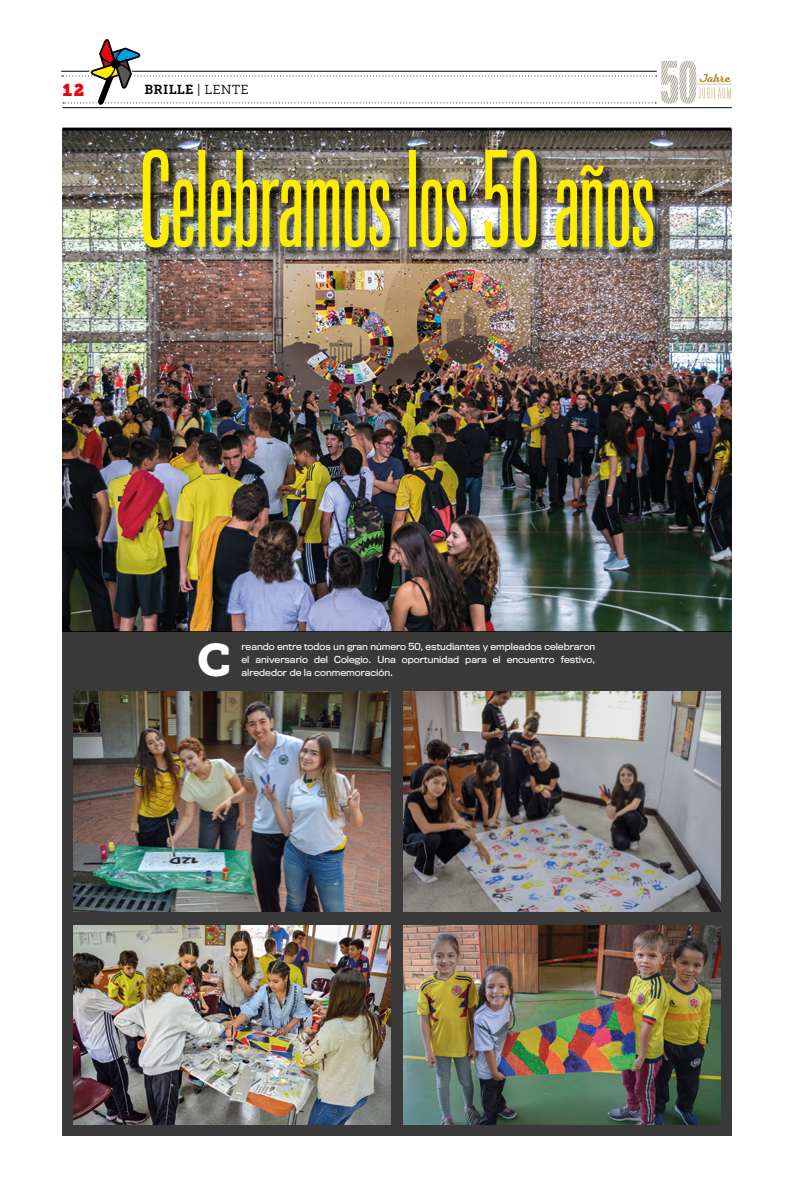
<style>
.page{position:relative;width:794px;height:1191px;background:#fff}
.page>*{position:absolute;margin:0;border:0;box-sizing:border-box;transform-origin:0 0}
.t1{font:121px "Titling Gothic FB Skyline";letter-spacing:.01em;color:#ffed00}
.t2{font:45.4px "Museo Slab 900";color:#fff}
.t3{font:17px "Museo Slab";color:#e30613}
.t4{font:13px "Museo Slab 700";letter-spacing:.02em;color:#000}
.t5{font:9px/13px "Titling Gothic FB Normal";color:#fff;text-align:justify}
.s1{font-family:"Museo Slab 300"}
</style>
<div class="page">
<hr style="left:61px;top:71px;width:596px;height:1px;background:#000">
<hr style="left:63px;top:107px;width:669px;height:1px;background:#000">
<hr style="left:697px;top:84px;width:35px;height:1px;background:#dbc79b">
<svg style="left:62px;top:39px;width:669px;height:66px"></svg>
<img style="left:63px;top:129px;width:669px;height:503px">
<svg style="left:63px;top:131px;width:668px;height:25px;background:#55514c"></svg>
<hr style="left:62px;top:128px;width:669px;height:3px;background:#000">
<div style="left:62px;top:632px;width:670px;height:504px;background:#393939"></div>
<img style="left:74px;top:692px;width:317px;height:220px">
<img style="left:403px;top:692px;width:317px;height:220px">
<img style="left:74px;top:926px;width:317px;height:198px">
<img style="left:403px;top:926px;width:317px;height:198px">
<div style="left:143px;top:150px;width:522px;height:109px;background:#000;opacity:.75"></div>
<h3 class="t3" style="left:63px;top:80px;width:23px">12</h3>
<h3 class="t4" style="left:144px;top:82px;width:106px">BRILLE <span class="s1">| LENTE</span></h3>
<h1 class="t1" style="left:140px;top:130px;width:515px">Celebramos los 50 años</h1>
<h2 class="t2" style="left:197px;top:634px;width:35px">C</h2>
<p class="t5" style="left:241px;top:640px;width:355px">reando entre todos un gran número 50, estudiantes y empleados celebraron el aniversario del Colegio. Una oportunidad para el encuentro festivo, alrededor de la conmemoración.</p>
</div>
